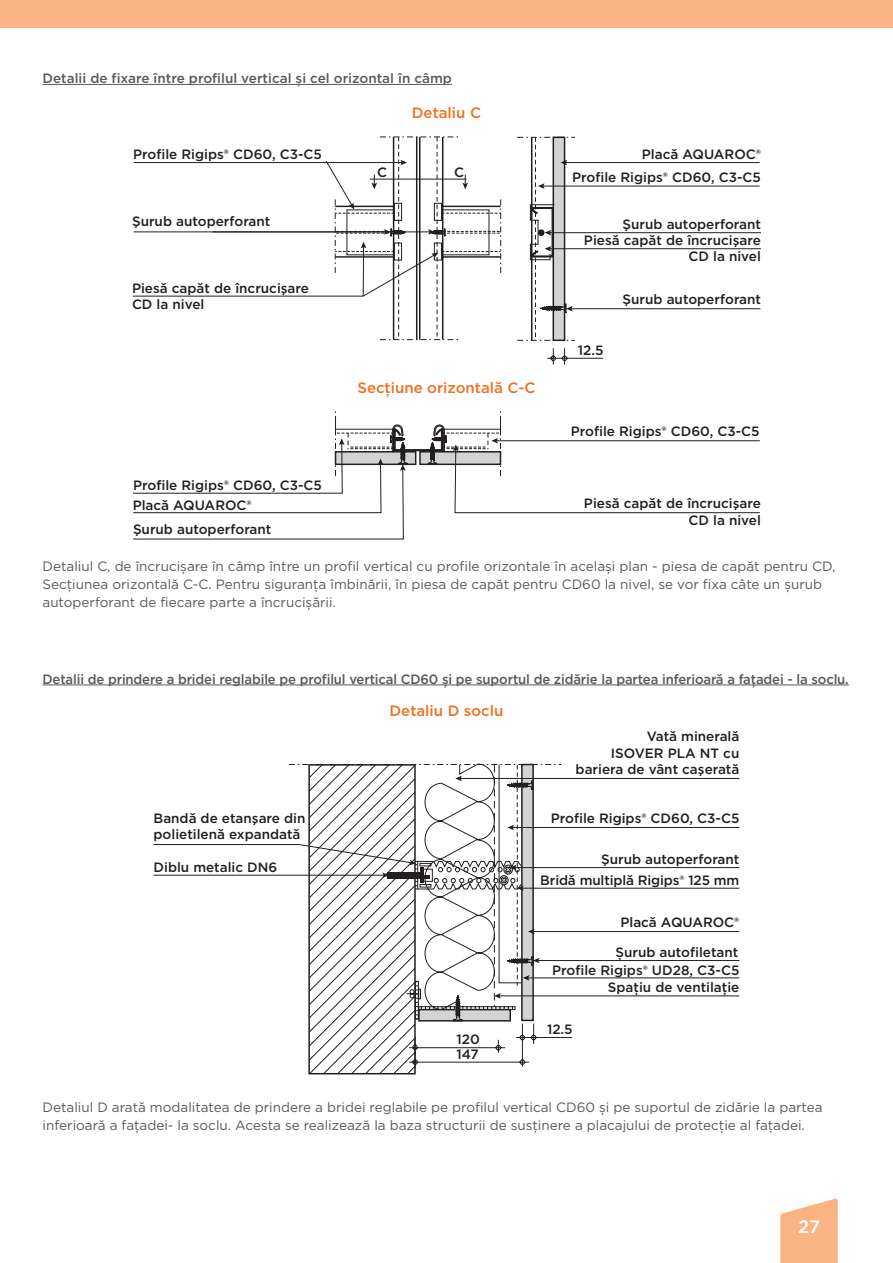
<style>
.page{position:relative;width:893px;height:1263px;background:#fff}
.page>*{position:absolute;margin:0;border:0;box-sizing:border-box;transform-origin:0 0}
.t1{font:500 18px "Gotham";color:#fff}
.t2{font:500 15px "Gotham";color:#f36f21}
.t3{font:500 13.5px/16.2px "Gotham";color:#231f20;text-align:right}
.t4{font:13.5px/18px "Gotham";color:#58595b}
.t5{font:500 13.5px "Gotham";letter-spacing:-.01em;color:#58595b}
</style>
<div class="page">
<svg style="left:780px;top:1198px;width:58px;height:65px"></svg>
<div style="left:0;top:0;width:893px;height:28px;background:#fab383"></div>
<hr style="left:43px;top:84px;width:409px;height:1px;background:#58595b">
<hr style="left:43px;top:684px;width:806px;height:1px;background:#58595b">
<hr style="left:547px;top:358px;width:56px;height:1px;background:#231f20">
<svg style="left:562px;top:348px;width:5px;height:17px"></svg>
<svg style="left:551px;top:348px;width:5px;height:17px"></svg>
<hr style="left:565px;top:162px;width:195px;height:1px;background:#231f20">
<hr style="left:542px;top:186px;width:218px;height:1px;background:#231f20">
<hr style="left:549px;top:232px;width:212px;height:1px;background:#231f20">
<hr style="left:549px;top:248px;width:212px;height:1px;background:#231f20">
<hr style="left:571px;top:308px;width:189px;height:1px;background:#231f20">
<svg style="left:517px;top:137px;width:58px;height:204px"></svg>
<svg style="left:133px;top:411px;width:627px;height:128px"></svg>
<svg style="left:132px;top:137px;width:369px;height:203px"></svg>
<hr style="left:516px;top:1037px;width:56px;height:1px;background:#231f20">
<hr style="left:460px;top:778px;width:279px;height:1px;background:#231f20">
<hr style="left:512px;top:827px;width:227px;height:1px;background:#231f20">
<hr style="left:514px;top:867px;width:225px;height:1px;background:#231f20">
<hr style="left:521px;top:888px;width:218px;height:1px;background:#231f20">
<hr style="left:532px;top:931px;width:207px;height:1px;background:#231f20">
<hr style="left:537px;top:960px;width:202px;height:1px;background:#231f20">
<hr style="left:527px;top:977px;width:212px;height:1px;background:#231f20">
<hr style="left:499px;top:995px;width:240px;height:1px;background:#231f20">
<svg style="left:154px;top:763px;width:407px;height:311px"></svg>
<p class="t5" style="left:43px;top:69px;width:411px">Detalii de fixare între profilul vertical și cel orizontal în câmp</p>
<p class="t3" style="left:133px;top:146px;width:190px">Profile Rigips® CD60, C3-C5</p>
<p class="t3" style="left:132px;top:213px;width:140px">Şurub autoperforant</p>
<p class="t3" style="left:132px;top:280px;width:178px;text-align:left">Piesă capăt de încrucişare<br>CD la nivel</p>
<p class="t3" style="left:133px;top:477px;width:190px">Profile Rigips® CD60, C3-C5</p>
<p class="t3" style="left:133px;top:497px;width:121px">Placă AQUAROC®</p>
<p class="t3" style="left:133px;top:521px;width:140px">Şurub autoperforant</p>
<p class="t2" style="left:412px;top:103px;width:71px">Detaliu C</p>
<p class="t3" style="left:377px;top:164px;width:11px">C</p>
<p class="t3" style="left:454px;top:164px;width:11px">C</p>
<p class="t2" style="left:357px;top:377px;width:180px">Secţiune orizontală C-C</p>
<p class="t3" style="left:642px;top:146px;width:121px">Placă AQUAROC®</p>
<p class="t3" style="left:572px;top:169px;width:190px">Profile Rigips® CD60, C3-C5</p>
<p class="t3" style="left:623px;top:216px;width:140px">Şurub autoperforant</p>
<p class="t3" style="left:584px;top:232px;width:178px">Piesă capăt de încrucişare<br>CD la nivel</p>
<p class="t3" style="left:578px;top:342px;width:27px">12.5</p>
<p class="t3" style="left:623px;top:291px;width:140px">Şurub autoperforant</p>
<p class="t3" style="left:571px;top:423px;width:190px">Profile Rigips® CD60, C3-C5</p>
<p class="t3" style="left:584px;top:495px;width:178px">Piesă capăt de încrucişare<br>CD la nivel</p>
<p class="t4" style="left:43px;top:557px;width:794px">Detaliul C, de încrucișare în câmp între un profil vertical cu profile orizontale în același plan - piesa de capăt pentru CD,<br>Secţiunea orizontală C-C. Pentru siguranţa îmbinării, în piesa de capăt pentru CD60 la nivel, se vor fixa câte un șurub autoperforant de fiecare parte a încrucișării.</p>
<p class="t5" style="left:43px;top:670px;width:808px">Detalii de prindere a bridei reglabile pe profilul vertical CD60 și pe suportul de zidărie la partea inferioară a faţadei - la soclu.</p>
<p class="t3" style="left:154px;top:810px;width:153px;text-align:left">Bandă de etanşare din polietilenă expandată</p>
<p class="t3" style="left:154px;top:859px;width:125px">Diblu metalic DN6</p>
<p class="t2" style="left:390px;top:701px;width:115px">Detaliu D soclu</p>
<p class="t3" style="left:456px;top:1031px;width:25px">120</p>
<p class="t3" style="left:456px;top:1046px;width:24px">147</p>
<p class="t3" style="left:576px;top:728px;width:165px">Vată minerală<br>ISOVER PLA NT cu bariera de vânt caşerată</p>
<p class="t3" style="left:551px;top:810px;width:190px">Profile Rigips® CD60, C3-C5</p>
<p class="t3" style="left:601px;top:850px;width:140px">Şurub autoperforant</p>
<p class="t3" style="left:540px;top:872px;width:201px">Bridă multiplă Rigips® 125 mm</p>
<p class="t3" style="left:615px;top:908px;width:125px;line-height:29.4px;text-align:center">Placă AQUAROC®<br>Șurub autofiletant</p>
<p class="t3" style="left:552px;top:962px;width:189px">Profile Rigips® UD28, C3-C5</p>
<p class="t3" style="left:547px;top:1021px;width:27px">12.5</p>
<p class="t3" style="left:608px;top:979px;width:133px">Spaţiu de ventilaţie</p>
<p class="t4" style="left:43px;top:1098px;width:782px">Detaliul D arată modalitatea de prindere a bridei reglabile pe profilul vertical CD60 și pe suportul de zidărie la partea inferioară a faţadei- la soclu. Acesta se realizează la baza structurii de susţinere a placajului de protecţie al faţadei.</p>
<h1 class="t1" style="left:798px;top:1215px;width:23px">27</h1>
</div>
